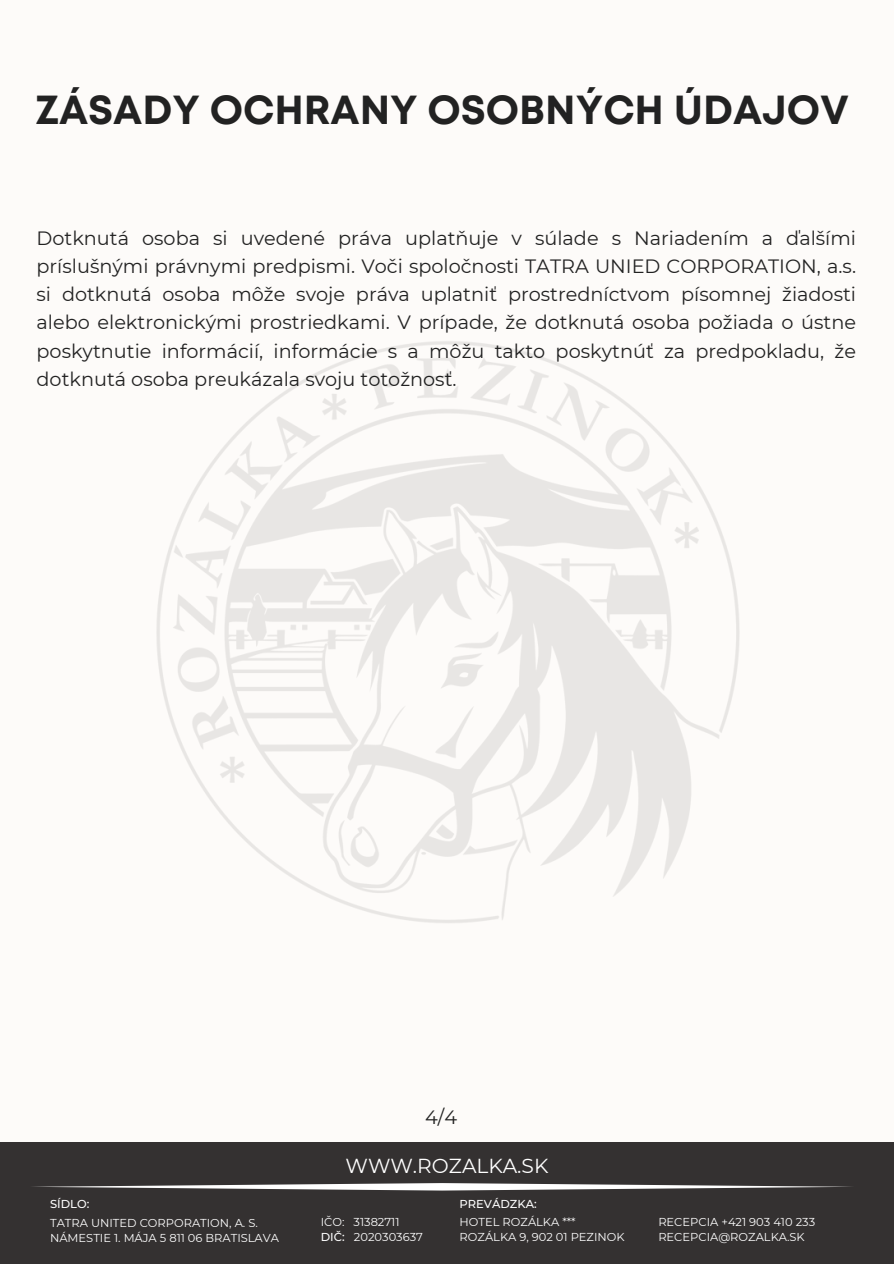
<style>
.page{position:relative;width:894px;height:1264px;background:#fff}
.page>*{position:absolute;margin:0;border:0;box-sizing:border-box;transform-origin:0 0}
.t1{font:700 40.5px "Mont";color:#222}
.t2{font:20.25px "Montserrat";color:#fff}
.t3{font:19.2px/28.2px "Montserrat";color:#222;text-align:justify}
.t4{font:11.4px "Montserrat";color:#fff}
.t5{font:500 11.4px "Montserrat";color:#fff}
.s1{font-weight:500}
</style>
<div class="page">
<div style="left:0;top:0;width:893px;height:1263px;background:#fdfbf9"></div>
<img style="left:156px;top:341px;width:583px;height:582px">
<div style="left:0;top:1142px;width:893px;height:121px;background:#343131"></div>
<svg style="left:33px;top:1183px;width:818px;height:7px"></svg>
<h1 class="t1" style="left:35px;top:94px;width:814px">ZÁSADY OCHRANY OSOBNÝCH ÚDAJOV</h1>
<h3 class="t3" style="left:37px;top:224px;width:820px">Dotknutá osoba si uvedené práva uplatňuje v súlade s Nariadením a ďalšími príslušnými právnymi predpismi. Voči spoločnosti TATRA UNIED CORPORATION, a.s. si dotknutá osoba môže svoje práva uplatniť prostredníctvom písomnej žiadosti alebo elektronickými prostriedkami. V prípade, že dotknutá osoba požiada o ústne poskytnutie informácií, informácie s a môžu takto poskytnúť za predpokladu, že dotknutá osoba preukázala svoju totožnosť.</h3>
<p class="t3" style="left:425px;top:1103px;width:33px">4/4</p>
<p class="t2" style="left:345px;top:1153px;width:204px">WWW.ROZALKA.SK</p>
<p class="t5" style="left:50px;top:1197px;width:41px">SÍDLO:</p>
<p class="t5" style="left:459px;top:1197px;width:79px">PREVÁDZKA:</p>
<p class="t4" style="left:50px;top:1215px;width:209px">TATRA UNITED CORPORATION, A. S.</p>
<h3 class="t4" style="left:50px;top:1231px;width:230px">NÁMESTIE 1. MÁJA 5 811 06 BRATISLAVA</h3>
<h4 class="t4" style="left:320px;top:1214px;width:80px">IČO: 31382711</h4>
<p class="t4" style="left:320px;top:1229px;width:104px"><span class="s1">DIČ:</span> 2020303637</p>
<h2 class="t4" style="left:459px;top:1214px;width:117px">HOTEL ROZÁLKA ***</h2>
<p class="t4" style="left:459px;top:1229px;width:166px">ROZÁLKA 9, 902 01 PEZINOK</p>
<p class="t4" style="left:658px;top:1214px;width:158px">RECEPCIA +421 903 410 233</p>
<h4 class="t4" style="left:658px;top:1229px;width:148px">RECEPCIA@ROZALKA.SK</h4>
</div>
